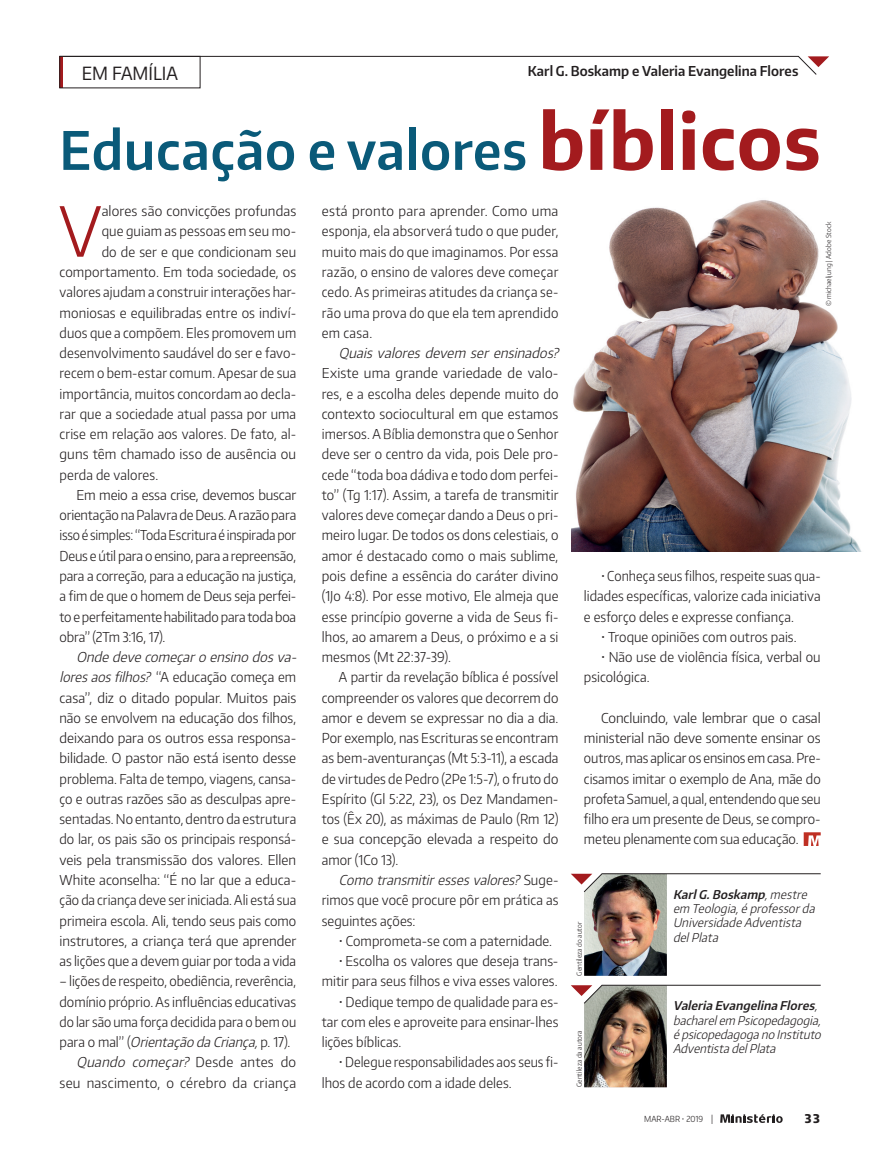
<style>
.page{position:relative;width:876px;height:1149px;background:#fff}
.page>*{position:absolute;margin:0;border:0;box-sizing:border-box;transform-origin:0 0}
.TextoCap{font:300 68.25px "Encode Sans Narrow";color:#a31b1e}
.Titulo{font:600 52.5px "Encode Sans Narrow";letter-spacing:.015em;color:#0a5a79}
.antetitulo{font:18px "Encode Sans Narrow";color:#231f20}
.Texto{font:300 13.5px/20.2px "Encode Sans Narrow";letter-spacing:.005em;color:#231f20;text-align:justify}
.TextoCap-2{font:300 13.5px "Encode Sans Narrow";letter-spacing:.01em;color:#231f20}
.autor{font:600 13.5px "Encode Sans Narrow";letter-spacing:.005em;color:#231f20}
.Autor_quali{font:italic 300 12px/14.2px "Encode Sans Narrow";color:#231f20}
.t1{font:800 12px "Encode Sans Narrow";color:#231f20}
.t2{font:300 8.25px "Encode Sans Narrow";color:#231f20}
.Crédito{font:300 6.75px "Encode Sans Narrow";letter-spacing:.02em;color:#231f20}
.s1{font-weight:700;font-size:75px;color:#a31b1e}
.s2{font-style:italic}
.s3{font-weight:600}
.s4{font-size:9px}
</style>
<div class="page">
<svg style="left:720px;top:1114px;width:63px;height:8px"></svg>
<img style="left:571px;top:200px;width:290px;height:351px">
<svg style="left:804px;top:832px;width:17px;height:13px"></svg>
<svg style="left:571px;top:984px;width:250px;height:102px"></svg>
<img style="left:571px;top:873px;width:250px;height:102px">
<svg style="left:59px;top:56px;width:770px;height:19px"></svg>
<hr style="left:60px;top:56px;width:3px;height:32px;background:#a31b1e">
<div style="left:60px;top:56px;width:140px;height:32px;border:1px solid #231f20"></div>
<p class="antetitulo" style="left:82px;top:61px;width:98px">EM FAMÍLIA</p>
<p class="autor" style="left:528px;top:62px;width:272px">Karl G. Boskamp e Valeria Evangelina Flores</p>
<p class="Titulo" style="left:60px;top:116px;width:763px">Educação e valores <span class="s1">bíblicos</span></p>
<p class="TextoCap" style="left:59px;top:186px;width:44px">V</p>
<p class="TextoCap-2" style="left:102px;top:202px;width:196px">alores são convicções profundas</p>
<p class="TextoCap-2" style="left:102px;top:222px;width:196px">que guiam as pessoas em seu mo-</p>
<p class="TextoCap-2" style="left:102px;top:243px;width:196px">do de ser e que condicionam seu</p>
<p class="TextoCap-2" style="left:60px;top:263px;width:238px">comportamento. Em toda sociedade, os</p>
<p class="TextoCap-2" style="left:60px;top:283px;width:238px">valores ajudam a construir interações har-</p>
<p class="TextoCap-2" style="left:60px;top:303px;width:238px">moniosas e equilibradas entre os indiví-</p>
<p class="TextoCap-2" style="left:60px;top:324px;width:238px">duos que a compõem. Eles promovem um</p>
<p class="TextoCap-2" style="left:60px;top:344px;width:238px">desenvolvimento saudável do ser e favo-</p>
<p class="TextoCap-2" style="left:60px;top:364px;width:238px">recem o bem-estar comum. Apesar de sua</p>
<p class="TextoCap-2" style="left:60px;top:384px;width:238px">importância, muitos concordam ao decla-</p>
<p class="TextoCap-2" style="left:60px;top:405px;width:238px">rar que a sociedade atual passa por uma</p>
<p class="TextoCap-2" style="left:60px;top:425px;width:238px">crise em relação aos valores. De fato, al-</p>
<p class="TextoCap-2" style="left:60px;top:445px;width:238px">guns têm chamado isso de ausência ou</p>
<p class="TextoCap-2" style="left:60px;top:465px;width:100px">perda de valores.</p>
<p class="Texto" style="left:60px;top:484px;width:238px;text-indent:17px">Em meio a essa crise, devemos buscar orientação na Palavra de Deus. A razão para isso é simples: “Toda Escritura é inspirada por Deus e útil para o ensino, para a repreensão, para a correção, para a educação na justiça, a fim de que o homem de Deus seja perfei&shy;to e perfeitamente habilitado para toda boa obra” (2Tm 3:16, 17).</p>
<p class="Texto" style="left:60px;top:646px;width:242px;text-align:left;text-indent:17px"><span class="s2">Ondedevecomeçaro ensino dosva&shy;loresaosfilhos?</span> “A educação começa em casa”, diz o ditado popular. Muitos pais não se envolvem na educação dos filhos, deixando para os outros essa responsa&shy;bilidade. O pastor não está isento desse problema. Falta de tempo, viagens, cansa&shy;ço e outras razões são as desculpas apre&shy;sentadas. No entanto, dentro da estrutura do lar, os pais são os principais responsá&shy;veis pela transmissão dos valores. Ellen White aconselha: “É no lar que a educa&shy;ção da criança deve ser iniciada. Ali está sua primeira escola. Ali, tendo seus pais como instrutores, a criança terá que aprender as lições que a devem guiar por toda a vida</p>
<p class="Texto" style="left:60px;top:970px;width:238px">– lições de respeito, obediência, reverência, domínio próprio. As influências educativas do lar são uma força decidida para o bem ou p a r a o m a l ” ( <span class="s2">Orientação daCriança,</span>p . 1 7 ) .</p>
<p class="Texto" style="left:60px;top:1051px;width:238px;text-align:right"><span class="s2">Quando começar?</span> D e s d e a n te s d o seu nascimento, o cérebro da criança</p>
<p class="Texto" style="left:322px;top:200px;width:238px">está pronto para aprender. Como uma esponja, ela absorverá tudo o que puder, muito mais do que imaginamos. Por essa razão, o ensino de valores deve começar cedo. As primeiras atitudes da criança se&shy;rão uma prova do que ela tem aprendido em casa.</p>
<p class="Texto" style="left:322px;top:342px;width:242px;text-align:left;text-indent:17px"><span class="s2">Quais valores devem ser ensinados?<br></span>Existe uma grande variedade de valo&shy;res, e a escolha deles depende muito do contexto sociocultural em que estamos imersos. A Bíblia demonstra que o Senhor deve ser o centro da vida, pois Dele pro&shy;cede “toda boa dádiva e todo dom perfei&shy;to” (Tg 1:17). Assim, a tarefa de transmitir valores deve começar dando a Deus o pri&shy;meiro lugar. De todos os dons celestiais, o amor é destacado como o mais sublime, pois define a essência do caráter divino (1Jo 4:8). Por esse motivo, Ele almeja que esse princípio governe a vida de Seus fi&shy;lhos, ao amarem a Deus, o próximo e a si mesmos (Mt 22:37-39).</p>
<p class="Texto" style="left:322px;top:666px;width:238px;text-indent:17px">A partir da revelação bíblica é possível compreender os valores que decorrem do amor e devem se expressar no dia a dia.<br>Por exemplo, nas Escrituras se encontram as bem-aventuranças (Mt 5:3-11), a escada de virtudes de Pedro (2Pe 1:5-7), o fruto do Espírito (Gl 5:22, 23), os Dez Mandamen&shy;tos (Êx 20), as máximas de Paulo (Rm 12) e sua concepção elevada a respeito do amor (1Co 13).</p>
<p class="Texto" style="left:322px;top:869px;width:238px;text-indent:17px"><span class="s2">Como transmitiressesvalores?</span>S u g e - rimos que você procure pôr em prática as seguintes ações:</p>
<p class="Texto" style="left:339px;top:929px;width:215px">• Comprometa-se com a paternidade.</p>
<p class="Texto" style="left:322px;top:950px;width:238px;text-align:right">• Escolha os valores que deseja trans&shy;mitir para seus filhos e viva esses valores.</p>
<p class="Texto" style="left:322px;top:990px;width:238px;text-indent:17px">• Dedique tempo de qualidade para es&shy;tar com eles e aproveite para ensinar-lhes lições bíblicas.</p>
<p class="Texto" style="left:322px;top:1051px;width:238px;text-indent:17px">• Delegue responsabilidades aos seus fi&shy;lhos de acordo com a idade deles.</p>
<p class="Crédito" style="left:824px;top:306px;width:86px;rotate:-90deg">© michaeljung | Adobe Stock</p>
<p class="Texto" style="left:584px;top:565px;width:238px;text-indent:17px">• Conheça seus filhos, respeite suas qua&shy;lidades específicas, valorize cada iniciativa e esforço deles e expresse confiança.</p>
<p class="Texto" style="left:601px;top:626px;width:197px">• Troque opiniões com outros pais.</p>
<p class="Texto" style="left:584px;top:646px;width:238px;text-indent:17px">• Não use de violência física, verbal ou psicológica.</p>
<p class="Texto" style="left:584px;top:707px;width:238px;text-indent:17px">Concluindo, vale lembrar que o casal ministerial não deve somente ensinar os outros, mas aplicar os ensinos em casa. Pre&shy;cisamos imitar o exemplo de Ana, mãe do profeta Samuel, a qual, entendendo que seu filho era um presente de Deus, se compro&shy;meteu plenamente com sua educação.</p>
<p class="Crédito" style="left:575px;top:975px;width:55px;rotate:-90deg">Gentileza do autor</p>
<p class="Crédito" style="left:575px;top:1086px;width:59px;rotate:-90deg">Gentileza da autora</p>
<p class="Autor_quali" style="left:673px;top:886px;width:146px"><span class="s3">KarlG.Boskamp</span>,mestre em Teologia,é professorda<br>Universidade Adventista delPlata</p>
<p class="Autor_quali" style="left:673px;top:997px;width:152px"><span class="s3">Valeria Evangelina Flores</span>, bacharelem Psicopedagogia, épsicopedagogano Instituto<br>AdventistadelPlata</p>
<p class="t2" style="left:644px;top:1113px;width:71px">MAR-ABR • 2019 <span class="s4">|</span></p>
<p class="t1" style="left:805px;top:1110px;width:16px">33</p>
</div>
